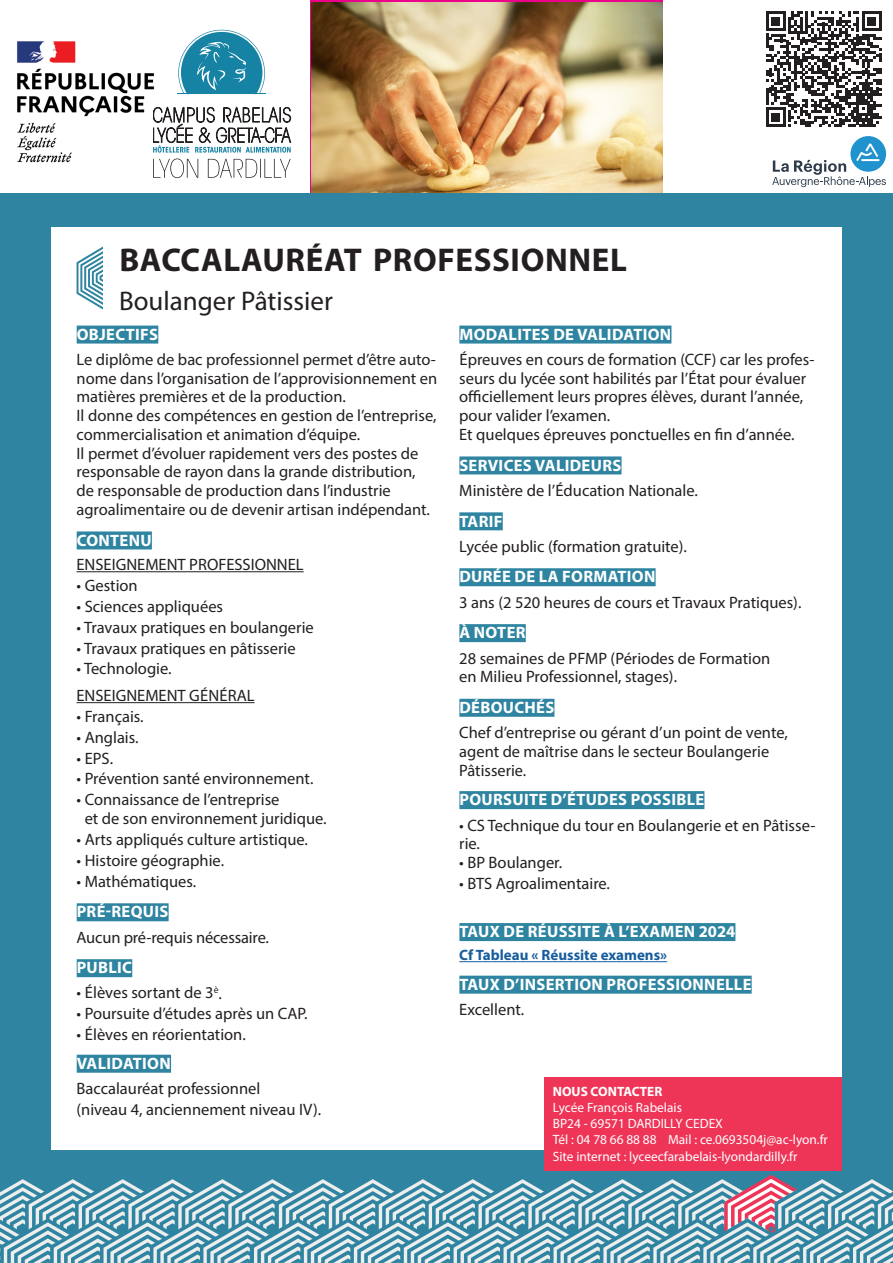
<style>
.page{position:relative;width:893px;height:1263px;background:#fff}
.page>*{position:absolute;margin:0;border:0;box-sizing:border-box;transform-origin:0 0}
.t1{font:700 33px "Myriad Pro";letter-spacing:.02em;color:#231f20}
.t2{font:27px "Myriad Pro";color:#231f20}
.t3{font:16.5px/18.8px "Myriad Pro";color:#231f20}
.t4{font:700 16.5px "Myriad Pro";letter-spacing:.02em;color:#fff}
.t5{font:700 15px "Myriad Pro";color:#175d9e}
.t6{font:13.5px/16.2px "Myriad Pro";color:#fff}
.t7{font:700 13.5px "Myriad Pro";color:#fff}
</style>
<div class="page">
<img style="left:311px;top:2px;width:352px;height:191px">
<svg style="left:766px;top:11px;width:116px;height:116px"></svg>
<div style="left:0;top:193px;width:893px;height:1070px;background:#2f85a1"></div>
<svg style="left:0;top:1175px;width:893px;height:88px"></svg>
<div style="left:51px;top:227px;width:791px;height:923px;background:#fff"></div>
<svg style="left:77px;top:247px;width:26px;height:62px"></svg>
<div style="left:544px;top:1077px;width:298px;height:93px;background:#ee3557"></div>
<svg style="left:772px;top:136px;width:114px;height:51px"></svg>
<img style="left:17px;top:41px;width:138px;height:122px">
<svg style="left:153px;top:159px;width:138px;height:19px"></svg>
<svg style="left:153px;top:107px;width:138px;height:46px"></svg>
<hr style="left:177px;top:94px;width:89px;height:1px;background:#1783a4">
<svg style="left:178px;top:30px;width:87px;height:64px"></svg>
<div style="left:77px;top:326px;width:81px;height:18px;background:#2f85a1"></div>
<div style="left:77px;top:531px;width:75px;height:18px;background:#2f85a1"></div>
<hr style="left:77px;top:571px;width:227px;height:1px;background:#231f20">
<hr style="left:77px;top:702px;width:178px;height:1px;background:#231f20">
<div style="left:77px;top:903px;width:92px;height:18px;background:#2f85a1"></div>
<div style="left:77px;top:959px;width:55px;height:18px;background:#2f85a1"></div>
<div style="left:77px;top:1055px;width:94px;height:18px;background:#2f85a1"></div>
<div style="left:459px;top:326px;width:212px;height:18px;background:#2f85a1"></div>
<div style="left:459px;top:456px;width:162px;height:18px;background:#2f85a1"></div>
<div style="left:459px;top:512px;width:44px;height:18px;background:#2f85a1"></div>
<div style="left:459px;top:568px;width:197px;height:18px;background:#2f85a1"></div>
<div style="left:459px;top:624px;width:67px;height:18px;background:#2f85a1"></div>
<div style="left:459px;top:699px;width:95px;height:18px;background:#2f85a1"></div>
<div style="left:459px;top:791px;width:245px;height:18px;background:#2f85a1"></div>
<div style="left:459px;top:923px;width:276px;height:18px;background:#2f85a1"></div>
<hr style="left:459px;top:961px;width:208px;height:1px;background:#175d9e">
<div style="left:459px;top:976px;width:293px;height:18px;background:#2f85a1"></div>
<h1 class="t1" style="left:119px;top:239px;width:509px">BACCALAURÉAT PROFESSIONNEL</h1>
<h2 class="t2" style="left:119px;top:284px;width:215px">Boulanger Pâtissier</h2>
<p class="t4" style="left:77px;top:323px;width:83px">OBJECTIFS</p>
<p class="t3" style="left:77px;top:350px;width:362px">Le diplôme de bac professionnel permet d’être auto&shy;nome dans l’organisation de l’approvisionnement en matières premières et de la production.<br>Il donne des compétences en gestion de l’entreprise, commercialisation et animation d’équipe.<br>Il permet d’évoluer rapidement vers des postes de responsable de rayon dans la grande distribution, de responsable de production dans l’industrie agroalimentaire ou de devenir artisan indépendant.</p>
<p class="t4" style="left:77px;top:529px;width:77px">CONTENU</p>
<p class="t3" style="left:77px;top:555px;width:229px">ENSEIGNEMENT PROFESSIONNEL</p>
<p class="t3" style="left:77px;top:576px;width:63px">• Gestion</p>
<p class="t3" style="left:77px;top:597px;width:148px">• Sciences appliquées</p>
<p class="t3" style="left:77px;top:617px;width:239px">• Travaux pratiques en boulangerie</p>
<p class="t3" style="left:77px;top:638px;width:221px">• Travaux pratiques en pâtisserie</p>
<p class="t3" style="left:77px;top:655px;width:180px;line-height:26.5px">• Technologie.<br>ENSEIGNEMENT GÉNÉRAL</p>
<p class="t3" style="left:77px;top:707px;width:69px">• Français.</p>
<p class="t3" style="left:77px;top:727px;width:64px">• Anglais.</p>
<p class="t3" style="left:77px;top:748px;width:38px">• EPS.</p>
<p class="t3" style="left:77px;top:769px;width:238px">• Prévention santé environnement.</p>
<p class="t3" style="left:85px;top:790px;width:243px;text-indent:-8px">• Connaissance de l’entreprise<br>et de son environnement juridique.</p>
<p class="t3" style="left:77px;top:830px;width:233px">• Arts appliqués culture artistique.</p>
<p class="t3" style="left:77px;top:851px;width:149px">• Histoire géographie.</p>
<p class="t3" style="left:77px;top:871px;width:121px">• Mathématiques.</p>
<p class="t4" style="left:77px;top:901px;width:93px">PRÉ-REQUIS</p>
<p class="t3" style="left:77px;top:927px;width:194px">Aucun pré-requis nécessaire.</p>
<p class="t4" style="left:77px;top:957px;width:57px">PUBLIC</p>
<p class="t3" style="left:77px;top:983px;width:147px">• Élèves sortant de 3<sup>è</sup>.</p>
<p class="t3" style="left:77px;top:1004px;width:232px">• Poursuite d’études après un CAP.</p>
<p class="t3" style="left:77px;top:1025px;width:171px">• Élèves en réorientation.</p>
<p class="t4" style="left:77px;top:1053px;width:96px">VALIDATION</p>
<p class="t3" style="left:77px;top:1078px;width:246px;line-height:20.9px">Baccalauréat professionnel<br>(niveau 4, anciennement niveau IV).</p>
<p class="t4" style="left:459px;top:323px;width:213px">MODALITES DE VALIDATION</p>
<p class="t3" style="left:459px;top:350px;width:357px">Épreuves en cours de formation (CCF) car les profes&shy;seurs du lycée sont habilités par l’État pour évaluer officiellement leurs propres élèves, durant l’année, pour valider l’examen.<br>Et quelques épreuves ponctuelles en fin d’année.</p>
<p class="t4" style="left:459px;top:454px;width:163px">SERVICES VALIDEURS</p>
<p class="t3" style="left:459px;top:481px;width:240px">Ministère de l’Éducation Nationale.</p>
<p class="t4" style="left:459px;top:510px;width:45px">TARIF</p>
<p class="t3" style="left:459px;top:536px;width:229px">Lycée public (formation gratuite).</p>
<p class="t4" style="left:459px;top:566px;width:198px">DURÉE DE LA FORMATION</p>
<p class="t3" style="left:459px;top:592px;width:344px">3 ans (2 520 heures de cours et Travaux Pratiques).</p>
<p class="t4" style="left:459px;top:622px;width:68px">À NOTER</p>
<p class="t3" style="left:459px;top:648px;width:312px">28 semaines de PFMP (Périodes de Formation en Milieu Professionnel, stages).</p>
<p class="t4" style="left:459px;top:697px;width:96px">DÉBOUCHÉS</p>
<p class="t3" style="left:459px;top:723px;width:330px">Chef d’entreprise ou gérant d’un point de vente, agent de maîtrise dans le secteur Boulangerie<br>Pâtisserie.</p>
<p class="t4" style="left:459px;top:789px;width:246px">POURSUITE D’ÉTUDES POSSIBLE</p>
<p class="t3" style="left:459px;top:815px;width:358px">• CS Technique du tour en Boulangerie et en Pâtisse&shy;rie.</p>
<p class="t3" style="left:459px;top:853px;width:104px">• BP Boulanger.</p>
<p class="t3" style="left:459px;top:874px;width:152px">• BTS Agroalimentaire.</p>
<p class="t4" style="left:459px;top:921px;width:278px">TAUX DE RÉUSSITE À L’EXAMEN 2024</p>
<p class="t5" style="left:459px;top:945px;width:209px">Cf Tableau « Réussite examens»</p>
<p class="t4" style="left:459px;top:973px;width:294px">TAUX D’INSERTION PROFESSIONNELLE</p>
<p class="t3" style="left:459px;top:1000px;width:67px">Excellent.</p>
<p class="t7" style="left:553px;top:1082px;width:111px">NOUS CONTACTER</p>
<p class="t6" style="left:553px;top:1099px;width:277px">Lycée François Rabelais<br>BP24 - 69571 DARDILLY CEDEX<br>Tél : 04 78 66 88 88 Mail : ce.0693504j@ac-lyon.fr Site internet : lyceecfarabelais-lyondardilly.fr</p>
</div>
